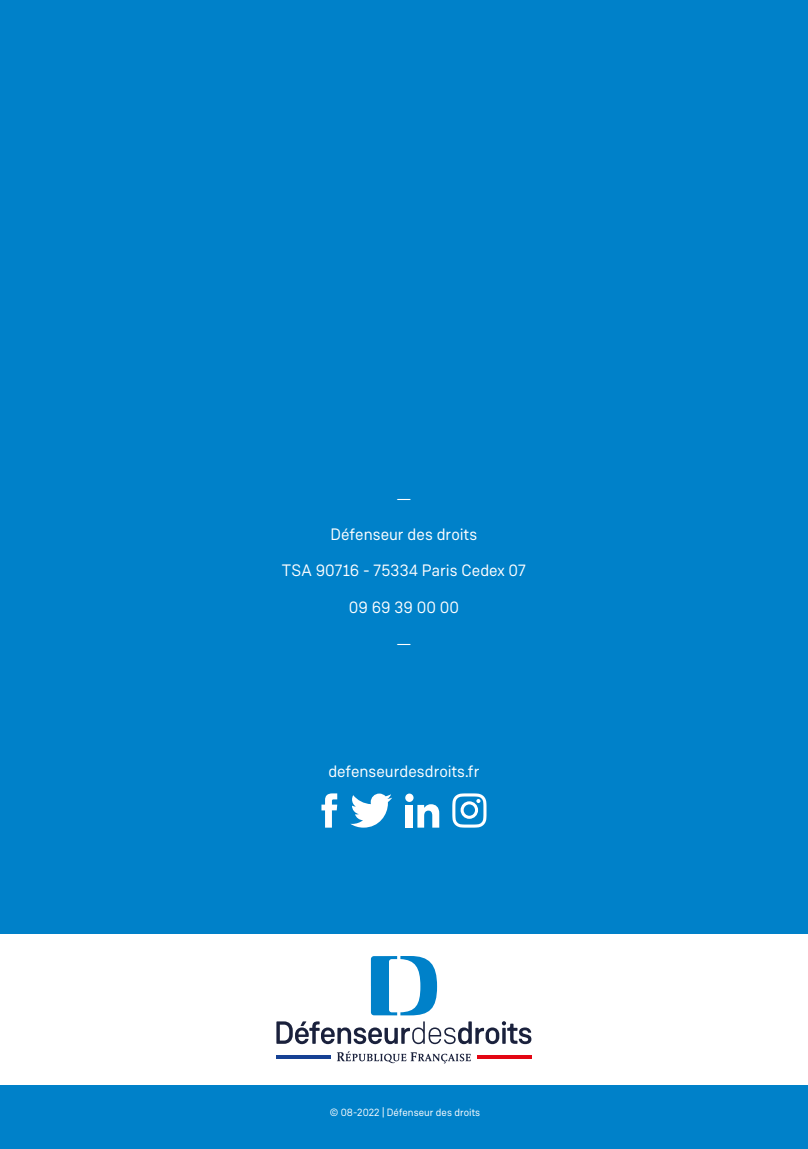
<style>
.page{position:relative;width:808px;height:1149px;background:#fff}
.page>*{position:absolute;margin:0;border:0;box-sizing:border-box;transform-origin:0 0}
.t1{font:16.5px "Weissenhof Grotesk";color:#fff}
.t2{font:15px "Weissenhof Grotesk";color:#fff}
.t3{font:10.5px "Weissenhof Grotesk";color:#fff}
</style>
<div class="page">
<div style="left:0;top:0;width:808px;height:1148px;background:#0081c9"></div>
<div style="left:0;top:934px;width:808px;height:150px;background:#fff"></div>
<svg style="left:337px;top:1051px;width:134px;height:12px"></svg>
<hr style="left:276px;top:1055px;width:55px;height:3px;background:#164194">
<hr style="left:477px;top:1055px;width:54px;height:3px;background:#e30613">
<svg style="left:276px;top:956px;width:255px;height:87px"></svg>
<svg style="left:452px;top:793px;width:34px;height:34px"></svg>
<svg style="left:321px;top:793px;width:16px;height:34px"></svg>
<svg style="left:350px;top:793px;width:42px;height:34px"></svg>
<div style="left:406px;top:804px;width:7px;height:23px;background:#fff"></div>
<div style="left:405px;top:793px;width:8px;height:8px;background:#fff;border-radius:50%"></div>
<svg style="left:417px;top:804px;width:22px;height:23px"></svg>
<p class="t2" style="left:396px;top:490px;width:16px">—</p>
<h3 class="t1" style="left:331px;top:524px;width:148px">Défenseur des droits</h3>
<p class="t1" style="left:282px;top:560px;width:246px">TSA 90716 - 75334 Paris Cedex 07</p>
<p class="t1" style="left:349px;top:596px;width:112px">09 69 39 00 00</p>
<p class="t2" style="left:396px;top:634px;width:16px">—</p>
<p class="t1" style="left:328px;top:761px;width:153px">defenseurdesdroits.fr</p>
<p class="t3" style="left:330px;top:1106px;width:152px">© 08-2022 | Défenseur des droits</p>
</div>
